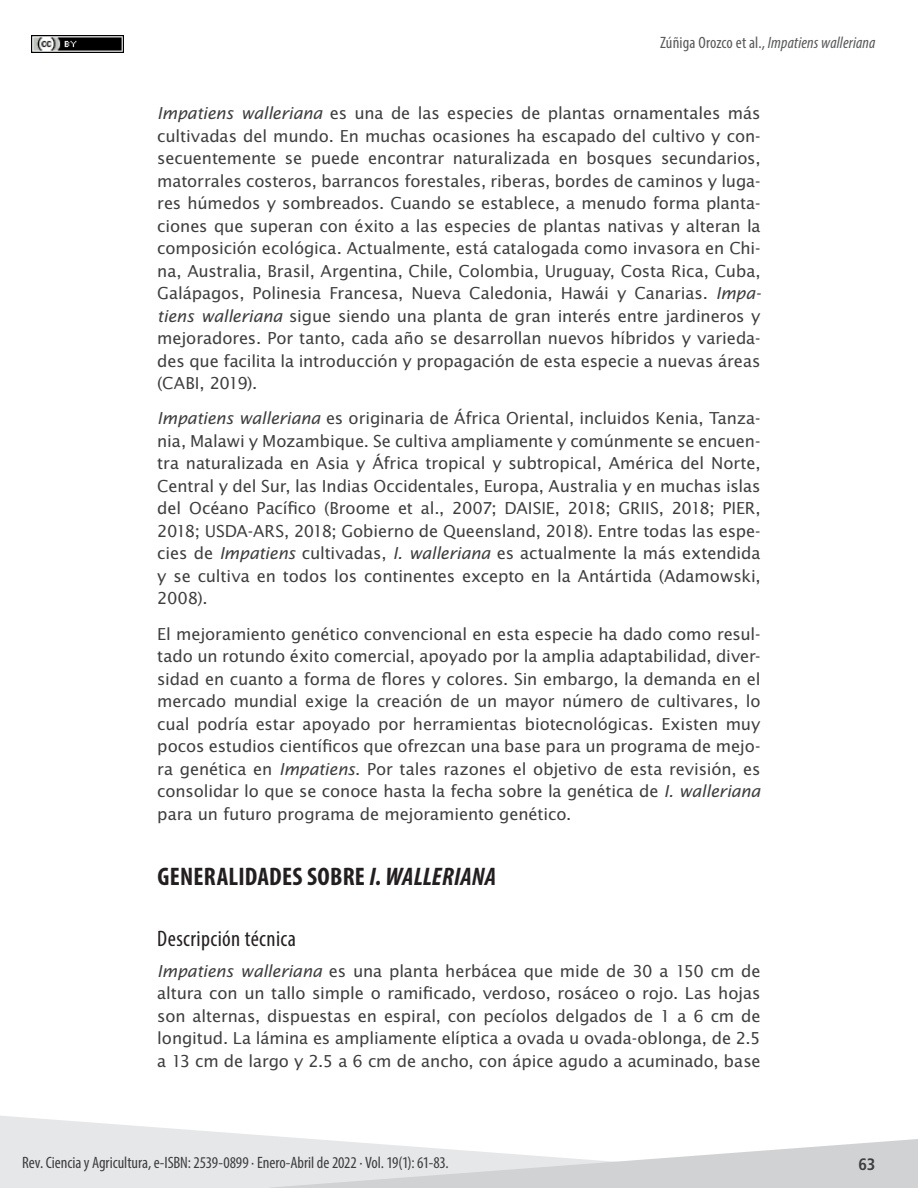
<style>
.page{position:relative;width:918px;height:1188px;background:#fff}
.page>*{position:absolute;margin:0;border:0;box-sizing:border-box;transform-origin:0 0}
._6_título_N1{font:700 condensed 25.5px "Myriad Pro";letter-spacing:.01em;color:#231f20}
._6b_título_N2{font:condensed 22.5px "Myriad Pro";letter-spacing:.02em;color:#231f20}
._7_Texto{font:16.5px/22.5px "Lucida Sans Std";letter-spacing:-.005em;color:#3e3e3f;text-align:justify}
.t1{font:condensed 16.5px "Myriad Pro";letter-spacing:-.005em;color:#3e3e3f}
.t2{font:italic condensed 16.5px "Myriad Pro";letter-spacing:.01em;color:#57585a}
.t3{font:700 condensed 16.5px "Frutiger LT Std";color:#3e3e3f}
.s1{font-style:normal}
.s2{font-style:italic}
</style>
<div class="page">
<img style="left:31px;top:36px;width:92px;height:17px">
<svg style="left:0;top:1116px;width:307px;height:72px;fill:#e6e7e9"></svg>
<svg style="left:269px;top:1139px;width:649px;height:49px"></svg>
<p class="t2" style="left:660px;top:33px;width:217px"><span class="s1">Zúñiga Orozco et al.,</span> Impatiens walleriana</p>
<p class="_7_Texto" style="left:157px;top:102px;width:605px"><span class="s2">Impatiens walleriana</span> es una de las especies de plantas ornamentales más cultivadas del mundo. En muchas ocasiones ha escapado del cultivo y con&shy;secuentemente se puede encontrar naturalizada en bosques secundarios, matorrales costeros, barrancos forestales, riberas, bordes de caminos y luga&shy;res húmedos y sombreados. Cuando se establece, a menudo forma planta&shy;ciones que superan con éxito a las especies de plantas nativas y alteran la composición ecológica. Actualmente, está catalogada como invasora en Chi&shy;na, Australia, Brasil, Argentina, Chile, Colombia, Uruguay, Costa Rica, Cuba, Galápagos, Polinesia Francesa, Nueva Caledonia, Hawái y Canarias. <span class="s2">Impa&shy;tiens walleriana</span> sigue siendo una planta de gran interés entre jardineros y mejoradores. Por tanto, cada año se desarrollan nuevos híbridos y varieda&shy;des que facilita la introducción y propagación de esta especie a nuevas áreas (CABI, 2019).</p>
<p class="_7_Texto" style="left:157px;top:407px;width:605px"><span class="s2">Impatiens walleriana</span> es originaria de África Oriental, incluidos Kenia, Tanza&shy;nia, Malawi y Mozambique. Se cultiva ampliamente y comúnmente se encuen&shy;tra naturalizada en Asia y África tropical y subtropical, América del Norte, Central y del Sur, las Indias Occidentales, Europa, Australia y en muchas islas del Océano Pacífico (Broome et al., 2007; DAISIE, 2018; GRIIS, 2018; PIER, 2018; USDA-ARS, 2018; Gobierno de Queensland, 2018). Entre todas las espe&shy;cies de <span class="s2">Impatiens</span> cultivadas, <span class="s2">I. walleriana</span> es actualmente la más extendida y se cultiva en todos los continentes excepto en la Antártida (Adamowski, 2008).</p>
<p class="_7_Texto" style="left:157px;top:623px;width:605px">El mejoramiento genético convencional en esta especie ha dado como resul&shy;tado un rotundo éxito comercial, apoyado por la amplia adaptabilidad, diver&shy;sidad en cuanto a forma de flores y colores. Sin embargo, la demanda en el mercado mundial exige la creación de un mayor número de cultivares, lo cual podría estar apoyado por herramientas biotecnológicas. Existen muy pocos estudios científicos que ofrezcan una base para un programa de mejo&shy;ra genética en <span class="s2">Impatiens</span>. Por tales razones el objetivo de esta revisión, es consolidar lo que se conoce hasta la fecha sobre la genética de <span class="s2">I. walleriana </span>para un futuro programa de mejoramiento genético.</p>
<p class="_6_título_N1" style="left:158px;top:860px;width:340px">GENERALIDADES SOBRE <span class="s2">I. WALLERIANA</span></p>
<p class="_6b_título_N2" style="left:157px;top:925px;width:140px">Descripción técnica</p>
<p class="_7_Texto" style="left:157px;top:960px;width:605px"><span class="s2">Impatiens walleriana</span> es una planta herbácea que mide de 30 a 150 cm de altura con un tallo simple o ramificado, verdoso, rosáceo o rojo. Las hojas son alternas, dispuestas en espiral, con pecíolos delgados de 1 a 6 cm de longitud. La lámina es ampliamente elíptica a ovada u ovada-oblonga, de 2.5 a 13 cm de largo y 2.5 a 6 cm de ancho, con ápice agudo a acuminado, base</p>
<p class="t1" style="left:22px;top:1153px;width:428px">Rev. Ciencia y Agricultura, e-ISBN: 2539-0899 ∙ Enero-Abril de 2022 ∙ Vol. 19(1): 61-83.</p>
<p class="t3" style="left:858px;top:1154px;width:19px">63</p>
</div>
